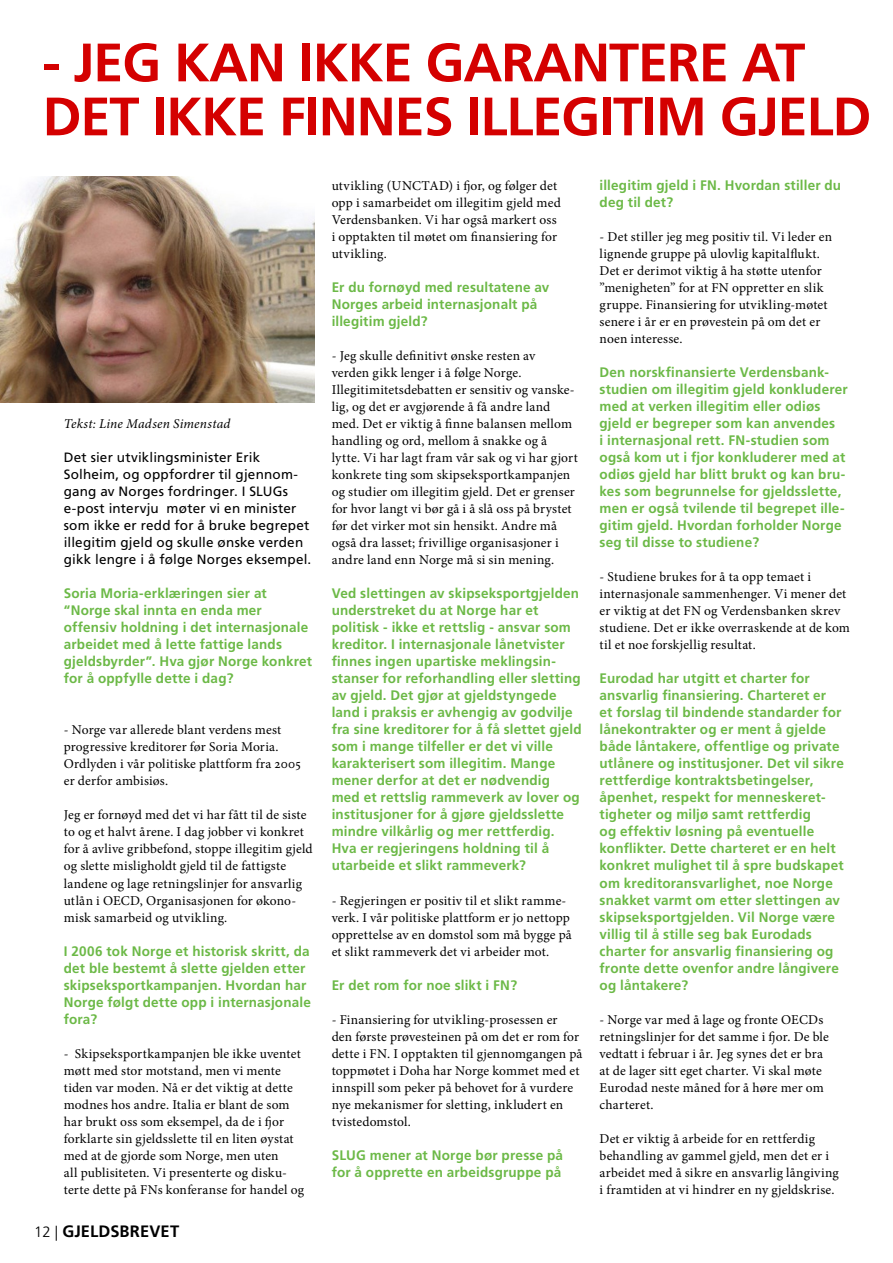
<style>
.page{position:relative;width:893px;height:1263px;background:#fff}
.page>*{position:absolute;margin:0;border:0;box-sizing:border-box;transform-origin:0 0}
.t1{font:700 54px/54px "Frutiger";letter-spacing:-.02em;color:#d40000}
.t2{font:700 16.5px "Frutiger";letter-spacing:.005em;color:#000}
.t3{font:700 13.8px/17px "Frutiger";letter-spacing:.015em;color:#6cb947}
.t4{font:13.5px/17px "Minion Pro";letter-spacing:.015em;color:#000}
.t5{font:13.5px/17px "Frutiger";letter-spacing:.015em;color:#000}
.t6{font:italic 13.5px "Minion Pro";letter-spacing:.005em;color:#000}
.s1{font-weight:300;font-size:15px}
</style>
<div class="page">
<img style="left:0;top:176px;width:315px;height:227px">
<h1 class="t1" style="left:43px;top:36px;width:755px">- Jeg kan ikke garantere at det ikke finn</h1>
<h1 class="t1" style="left:395px;top:90px;width:190px">es illegiti</h1>
<h1 class="t1" style="left:656px;top:90px;width:181px">m gjeld</h1>
<p class="t6" style="left:64px;top:415px;width:168px">Tekst: Line Madsen Simenstad</p>
<p class="t5" style="left:64px;top:449px;width:249px">Det sier utviklingsminister Erik Solheim, og oppfordrer til gjennom&shy;gang av Norges fordringer. I SLUGs e-post intervju møter vi en minister som ikke er redd for å bruke begrepet illegitim gjeld og skulle ønske verden gikk lengre i å følge Norges eksempel.</p>
<p class="t3" style="left:64px;top:585px;width:250px">Soria Moria-erklæringen sier at “Norge skal innta en enda mer offensiv holdning i det internasjonale arbeidet med å lette fattige lands gjeldsbyrder”. Hva gjør Norge konkret for å oppfylle dette i dag?</p>
<p class="t4" style="left:64px;top:722px;width:239px">- Norge var allerede blant verdens mest progressive kreditorer før Soria Moria.<br>Ordlyden i vår politiske plattform fra 2005 er derfor ambisiøs.</p>
<p class="t4" style="left:64px;top:807px;width:250px">Jeg er fornøyd med det vi har fått til de siste to og et halvt årene. I dag jobber vi konkret for å avlive gribbefond, stoppe illegitim gjeld og slette misligholdt gjeld til de fattigste landene og lage retningslinjer for ansvarlig utlån i OECD, Organisasjonen for økono&shy;misk samarbeid og utvikling.</p>
<p class="t3" style="left:64px;top:942px;width:249px">I 2006 tok Norge et historisk skritt, da det ble bestemt å slette gjelden etter skipseksportkampanjen. Hvordan har<br>Norge følgt dette opp i internasjonale fora?</p>
<p class="t4" style="left:64px;top:1045px;width:242px">- Skipseksportkampanjen ble ikke uventet møtt med stor motstand, men vi mente tiden var moden. Nå er det viktig at dette modnes hos andre. Italia er blant de som har brukt oss som eksempel, da de i fjor forklarte sin gjeldsslette til en liten øystat med at de gjorde som Norge, men uten<br>all publisiteten. Vi presenterte og disku&shy;terte dette på FNs konferanse for handel og</p>
<p class="t2" style="left:34px;top:1221px;width:147px"><span class="s1">12 |</span> GJELDSBREVET</p>
<p class="t4" style="left:332px;top:177px;width:231px">utvikling (UNCTAD) i fjor, og følger det opp i samarbeidet om illegitim gjeld med Verdensbanken. Vi har også markert oss i opptakten til møtet om finansiering for utvikling.</p>
<p class="t3" style="left:332px;top:279px;width:219px">Er du fornøyd med resultatene av<br>Norges arbeid internasjonalt på illegitim gjeld?</p>
<p class="t4" style="left:332px;top:347px;width:248px">- Jeg skulle definitivt ønske resten av<br>verden gikk lenger i å følge Norge.<br>Illegitimitetsdebatten er sensitiv og vanske&shy;lig, og det er avgjørende å få andre land med. Det er viktig å finne balansen mellom handling og ord, mellom å snakke og å lytte. Vi har lagt fram vår sak og vi har gjort konkrete ting som skipseksportkampanjen og studier om illegitim gjeld. Det er grenser for hvor langt vi bør gå i å slå oss på brystet før det virker mot sin hensikt. Andre må også dra lasset; frivillige organisasjoner i andre land enn Norge må si sin mening.</p>
<p class="t3" style="left:332px;top:585px;width:251px">Ved slettingen av skipseksportgjelden understreket du at Norge har et politisk - ikke et rettslig - ansvar som kreditor. I internasjonale lånetvister finnes ingen upartiske meklingsin&shy;stanser for reforhandling eller sletting av gjeld. Det gjør at gjeldstyngede land i praksis er avhengig av godvilje fra sine kreditorer for å få slettet gjeld som i mange tilfeller er det vi ville karakterisert som illegitim. Mange mener derfor at det er nødvendig<br>med et rettslig rammeverk av lover og institusjoner for å gjøre gjeldsslette mindre vilkårlig og mer rettferdig.<br>Hva er regjeringens holdning til å utarbeide et slikt rammeverk?</p>
<p class="t4" style="left:332px;top:892px;width:242px">- Regjeringen er positiv til et slikt ramme&shy;verk. I vår politiske plattform er jo nettopp opprettelse av en domstol som må bygge på et slikt rammeverk det vi arbeider mot.</p>
<p class="t3" style="left:332px;top:976px;width:187px">Er det rom for noe slikt i FN?</p>
<p class="t4" style="left:332px;top:1011px;width:252px">- Finansiering for utvikling-prosessen er<br>den første prøvesteinen på om det er rom for dette i FN. I opptakten til gjennomgangen på toppmøtet i Doha har Norge kommet med et innspill som peker på behovet for å vurdere nye mekanismer for sletting, inkludert en tvistedomstol.</p>
<p class="t3" style="left:332px;top:1146px;width:233px">SLUG mener at Norge bør presse på for å opprette en arbeidsgruppe på</p>
<p class="t3" style="left:600px;top:177px;width:243px">illegitim gjeld i FN. Hvordan stiller du deg til det?</p>
<p class="t4" style="left:600px;top:228px;width:234px">- Det stiller jeg meg positiv til. Vi leder en lignende gruppe på ulovlig kapitalflukt.<br>Det er derimot viktig å ha støtte utenfor ”menigheten” for at FN oppretter en slik gruppe. Finansiering for utvikling-møtet senere i år er en prøvestein på om det er noen interesse.</p>
<p class="t3" style="left:600px;top:364px;width:250px">Den norskfinansierte Verdensbank&shy;studien om illegitim gjeld konkluderer med at verken illegitim eller odiøs gjeld er begreper som kan anvendes<br>i internasjonal rett. FN-studien som også kom ut i fjor konkluderer med at odiøs gjeld har blitt brukt og kan bru&shy;kes som begrunnelse for gjeldsslette, men er også tvilende til begrepet ille&shy;gitim gjeld. Hvordan forholder Norge seg til disse to studiene?</p>
<p class="t4" style="left:600px;top:569px;width:252px">- Studiene brukes for å ta opp temaet i internasjonale sammenhenger. Vi mener det er viktig at det FN og Verdensbanken skrev studiene. Det er ikke overraskende at de kom til et noe forskjellig resultat.</p>
<p class="t3" style="left:600px;top:670px;width:246px">Eurodad har utgitt et charter for ansvarlig finansiering. Charteret er<br>et forslag til bindende standarder for lånekontrakter og er ment å gjelde både låntakere, offentlige og private utlånere og institusjoner. Det vil sikre rettferdige kontraktsbetingelser, åpenhet, respekt for menneskeret&shy;tigheter og miljø samt rettferdig<br>og effektiv løsning på eventuelle konflikter. Dette charteret er en helt konkret mulighet til å spre budskapet om kreditoransvarlighet, noe Norge snakket varmt om etter slettingen av skipseksportgjelden. Vil Norge være villig til å stille seg bak Eurodads charter for ansvarlig finansiering og fronte dette ovenfor andre långivere og låntakere?</p>
<p class="t4" style="left:600px;top:1011px;width:231px">- Norge var med å lage og fronte OECDs retningslinjer for det samme i fjor. De ble vedtatt i februar i år. Jeg synes det er bra at de lager sitt eget charter. Vi skal møte Eurodad neste måned for å høre mer om charteret.</p>
<p class="t4" style="left:600px;top:1130px;width:241px">Det er viktig å arbeide for en rettferdig behandling av gammel gjeld, men det er i arbeidet med å sikre en ansvarlig långiving i framtiden at vi hindrer en ny gjeldskrise.</p>
</div>
